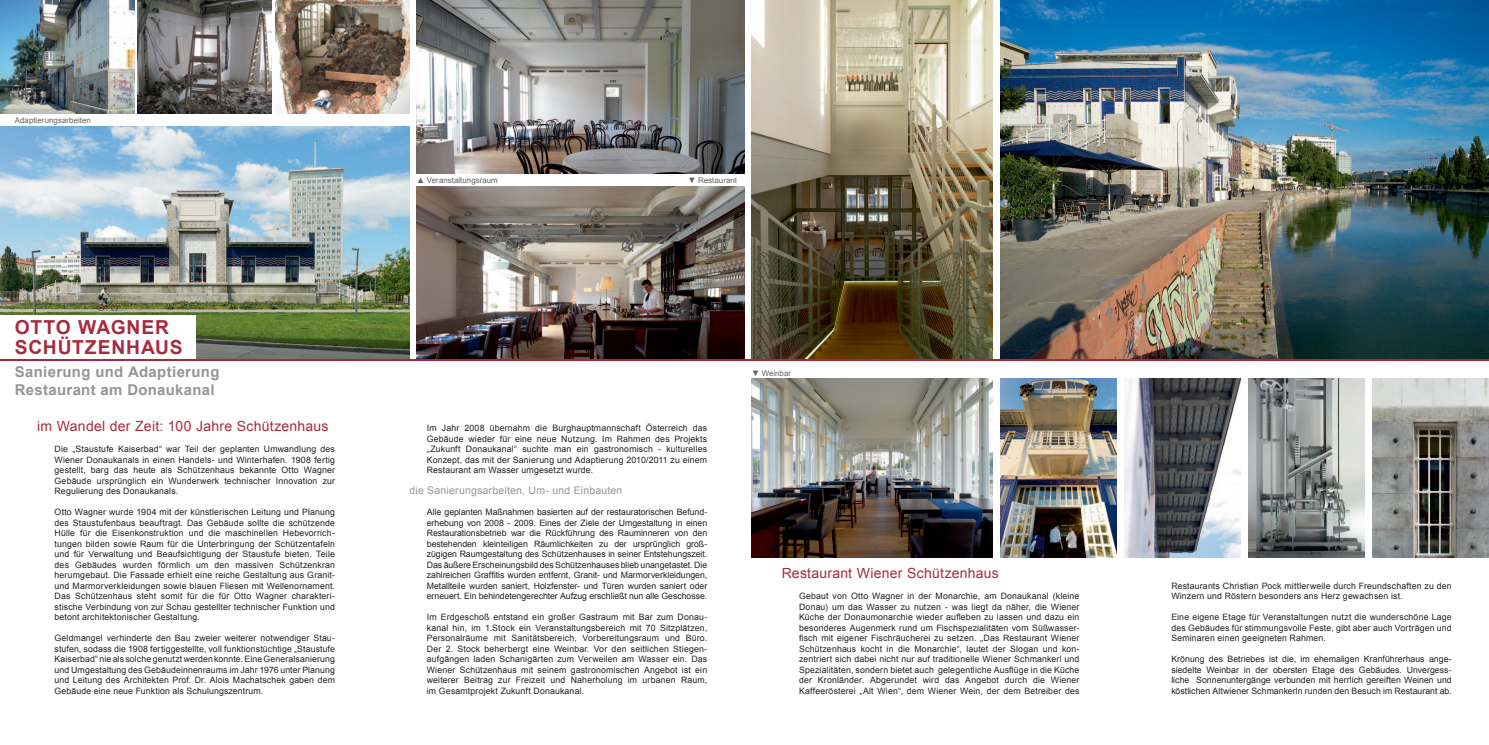
<style>
.page{position:relative;width:1489px;height:745px;background:#fff}
.page>*{position:absolute;margin:0;border:0;box-sizing:border-box;transform-origin:0 0}
.t1{font:700 19.25px/20.1px "Arial";letter-spacing:.045em;color:#a62b3e}
.t2{font:700 14.88px/17.8px "Arial";letter-spacing:.025em;color:#939598}
.t3{font:14px "Arial";letter-spacing:.015em;color:#a62b3e}
.t4{font:10.5px "Arial";letter-spacing:.02em;color:#939598}
.t5{font:8.75px/10.5px "Arial";letter-spacing:.015em;color:#231f20;text-align:justify}
.t6{font:7.88px "Arial";letter-spacing:.005em;color:#636366}
</style>
<div class="page">
<img style="left:1372px;top:378px;width:116px;height:178px">
<img style="left:1000px;top:0;width:488px;height:359px">
<img style="left:752px;top:0;width:240px;height:359px">
<img style="left:0;top:126px;width:409px;height:233px">
<img style="left:752px;top:378px;width:240px;height:179px">
<img style="left:417px;top:0;width:327px;height:173px">
<img style="left:417px;top:186px;width:327px;height:173px">
<img style="left:1124px;top:378px;width:116px;height:179px">
<img style="left:1248px;top:378px;width:116px;height:179px">
<img style="left:0;top:0;width:134px;height:114px">
<img style="left:138px;top:0;width:134px;height:114px">
<img style="left:275px;top:0;width:134px;height:114px">
<div style="left:0;top:315px;width:195px;height:44px;background:#fff"></div>
<img style="left:1000px;top:378px;width:116px;height:179px">
<hr style="left:0;top:359px;width:1488px;height:1px;background:#a62b3e">
<p class="t6" style="left:15px;top:115px;width:77px">Adaptierungsarbeiten</p>
<h1 class="t1" style="left:15px;top:318px;width:169px">OTTO WAGNER<br>SCHÜTZENHAUS</h1>
<h2 class="t2" style="left:15px;top:363px;width:206px">Sanierung und Adaptierung<br>Restaurant am Donaukanal</h2>
<h3 class="t3" style="left:37px;top:416px;width:293px">im Wandel der Zeit: 100 Jahre Schützenhaus</h3>
<p class="t5" style="left:55px;top:443px;width:282px">Die „Staustufe Kaiserbad“ war Teil der geplanten Umwandlung des Wiener Donaukanals in einen Handels- und Winterhafen. 1908 fertig gestellt, barg das heute als Schützenhaus bekannte Otto Wagner Gebäude ursprünglich ein Wunderwerk technischer Innovation zur Regulierung des Donaukanals.</p>
<p class="t5" style="left:55px;top:506px;width:282px">Otto Wagner wurde 1904 mit der künstlerischen Leitung und Planung des Staustufenbaus beauftragt. Das Gebäude sollte die schützende Hülle für die Eisenkonstruktion und die maschinellen Hebevorrich&shy;tungen bilden sowie Raum für die Unterbringung der Schützentafeln und für Verwaltung und Beaufsichtigung der Staustufe bieten. Teile des Gebäudes wurden förmlich um den massiven Schützenkran herumgebaut. Die Fassade erhielt eine reiche Gestaltung aus Granit&shy;und Marmorverkleidungen sowie blauen Fliesen mit Wellenornament.<br>Das Schützenhaus steht somit für die für Otto Wagner charakteri&shy;stische Verbindung von zur Schau gestellter technischer Funktion und betont architektonischer Gestaltung.</p>
<p class="t5" style="left:55px;top:632px;width:282px">Geldmangel verhinderte den Bau zweier weiterer notwendiger Stau&shy;stufen, sodass die 1908 fertiggestellte, voll funktionstüchtige „Staustufe Kaiserbad“ nie als solche genutzt werden konnte. Eine Generalsanierung und Umgestaltung des Gebäudeinnenraums im Jahr 1976 unter Planung und Leitung des Architekten Prof. Dr. Alois Machatschek gaben dem Gebäude eine neue Funktion als Schulungszentrum.</p>
<p class="t6" style="left:417px;top:175px;width:82px">▲ Veranstaltungsraum</p>
<p class="t6" style="left:688px;top:175px;width:50px">▼ Restaurant</p>
<p class="t5" style="left:427px;top:422px;width:282px">Im Jahr 2008 übernahm die Burghauptmannschaft Österreich das Gebäude wieder für eine neue Nutzung. Im Rahmen des Projekts „Zukunft Donaukanal“ suchte man ein gastronomisch - kulturelles Konzept, das mit der Sanierung und Adaptierung 2010/2011 zu einem Restaurant am Wasser umgesetzt wurde.</p>
<p class="t4" style="left:409px;top:483px;width:214px">die Sanierungsarbeiten, Um- und Einbauten</p>
<p class="t5" style="left:427px;top:506px;width:282px">Alle geplanten Maßnahmen basierten auf der restauratorischen Befund&shy;erhebung von 2008 - 2009. Eines der Ziele der Umgestaltung in einen Restaurationsbetrieb war die Rückführung des Rauminneren von den bestehenden kleinteiligen Räumlichkeiten zu der ursprünglich groß&shy;zügigen Raumgestaltung des Schützenhauses in seiner Entstehungszeit.<br>Das äußere Erscheinungsbild des Schützenhauses blieb unangetastet. Die zahlreichen Graffitis wurden entfernt, Granit- und Marmorverkleidungen, Metallteile wurden saniert, Holzfenster- und Türen wurden saniert oder erneuert. Ein behindetengerechter Aufzug erschließt nun alle Geschosse.</p>
<p class="t5" style="left:427px;top:611px;width:282px">Im Erdgeschoß entstand ein großer Gastraum mit Bar zum Donau&shy;kanal hin, im 1.Stock ein Veranstaltungsbereich mit 70 Sitzplätzen, Personalräume mit Sanitätsbereich, Vorbereitungsraum und Büro.<br>Der 2. Stock beherbergt eine Weinbar. Vor den seitlichen Stiegen&shy;aufgängen laden Schanigärten zum Verweilen am Wasser ein. Das Wiener Schützenhaus mit seinem gastronomischen Angebot ist ein weiterer Beitrag zur Freizeit und Naherholung im urbanen Raum, im Gesamtprojekt Zukunft Donaukanal.</p>
<p class="t6" style="left:751px;top:367px;width:41px">▼ Weinbar</p>
<h3 class="t3" style="left:781px;top:563px;width:218px">Restaurant Wiener Schützenhaus</h3>
<p class="t5" style="left:799px;top:590px;width:282px">Gebaut von Otto Wagner in der Monarchie, am Donaukanal (kleine Donau) um das Wasser zu nutzen - was liegt da näher, die Wiener Küche der Donaumonarchie wieder aufleben zu lassen und dazu ein besonderes Augenmerk rund um Fischspezialitäten vom Süßwasser&shy;fisch mit eigener Fischräucherei zu setzen. „Das Restaurant Wiener Schützenhaus kocht in die Monarchie“, lautet der Slogan und kon&shy;zentriert sich dabei nicht nur auf traditionelle Wiener Schmankerl und Spezialitäten, sondern bietet auch gelegentliche Ausflüge in die Küche der Kronländer. Abgerundet wird das Angebot durch die Wiener Kaffeerösterei „Alt Wien“, dem Wiener Wein, der dem Betreiber des</p>
<p class="t5" style="left:1171px;top:580px;width:282px">Restaurants Christian Pock mittlerweile durch Freundschaften zu den<br>Winzern und Röstern besonders ans Herz gewachsen ist.</p>
<p class="t5" style="left:1171px;top:611px;width:282px">Eine eigene Etage für Veranstaltungen nutzt die wunderschöne Lage des Gebäudes für stimmungsvolle Feste, gibt aber auch Vorträgen und Seminaren einen geeigneten Rahmen.</p>
<p class="t5" style="left:1171px;top:653px;width:282px">Krönung des Betriebes ist die, im ehemaligen Kranführerhaus ange&shy;siedelte Weinbar in der obersten Etage des Gebäudes. Unvergess&shy;liche Sonnenuntergänge verbunden mit herrlich gereiften Weinen und köstlichen Altwiener Schmankerln runden den Besuch im Restaurant ab.</p>
</div>
